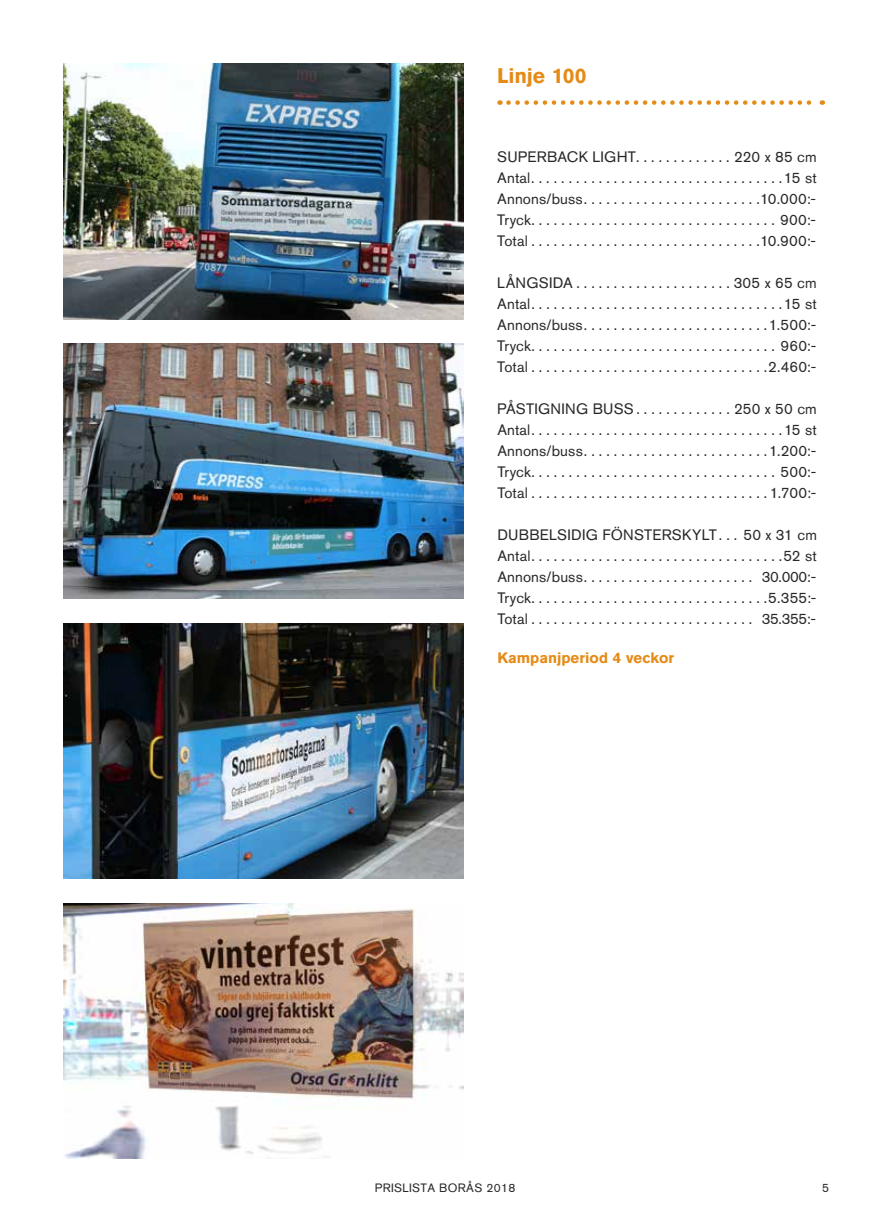
<style>
.page{position:relative;width:893px;height:1221px;background:#fff}
.page>*{position:absolute;margin:0;border:0;box-sizing:border-box;transform-origin:0 0}
.t1{font:700 21px "Akzidenz Grotesk BE";letter-spacing:-.01em;color:#e58b17}
.t2{font:15px/21px "Akzidenz Grotesk BE";letter-spacing:.01em;color:#282828;text-align:justify}
.t3{font:700 15px "Akzidenz Grotesk BE";color:#e58b17}
.t4{font:12px "Akzidenz Grotesk BE";letter-spacing:.03em;color:#282828}
</style>
<div class="page">
<svg style="left:508px;top:100px;width:315px;height:5px"></svg>
<img style="left:64px;top:903px;width:399px;height:255px">
<img style="left:64px;top:343px;width:399px;height:256px">
<img style="left:64px;top:623px;width:399px;height:255px">
<img style="left:64px;top:64px;width:399px;height:255px">
<h1 class="t1" style="left:497px;top:64px;width:91px">Linje 100</h1>
<p class="t2" style="left:497px;top:146px;width:321px">SUPERBACK LIGHT . . . . . . . . . . . . 220 x 85 cm Antal . . . . . . . . . . . . . . . . . . . . .............15 st Annons/buss . . . . . . . . . . . . . . . . . . . . . . . 10.000:- Tryck . . . . . . . . . . . . . . . . . . . . . . . . . . . . . . . . . 900:- Total . . . . . . . . . . . . . . . . . . . . . . . . . . . . . . 10.900:-</p>
<p class="t2" style="left:497px;top:272px;width:321px">LÅNGSIDA . . . . . . . . . . . . . . . . . . . . 305 x 65 cm Antal . . . . . . . . . . . . . . . . . . . . .............15 st Annons/buss . . . . . . . . . . . . . . . . . . . . . . . . 1.500:- Tryck . . . . . . . . . . . . . . . . . . . . . . . . . . . . . . . . . 960:- Total . . . . . . . . . . . . . . . . . . . . . . . . . . . . . . . 2.460:-</p>
<p class="t2" style="left:497px;top:398px;width:321px">PÅSTIGNING BUSS . . . . . . . . . . . . 250 x 50 cm Antal . . . . . . . . . . . . . . . . . . . . .............15 st Annons/buss . . . . . . . . . . . . . . . . . . . . . . . . 1.200:- Tryck . . . . . . . . . . . . . . . . . . . . . . . . . . . . . . . . . 500:- Total . . . . . . . . . . . . . . . . . . . . . . . . . . . . . . . 1.700:-</p>
<p class="t2" style="left:497px;top:524px;width:321px">DUBBELSIDIG FÖNSTERSKYLT . . . 50 x 31 cm Antal . . . . . . . . . . . . . . . . . . . . .............52 st Annons/buss . . . . . . . . . . . . . . . . . . . . . . . 30 .000:- Tryck . . . . . . . . . . . . . . . . . . . . . . . . . . . . . . . 5.355:- Total . . . . . . . . . . . . . . . . . . . . . . . . . . . . . . 35 .355:-</p>
<p class="t3" style="left:497px;top:649px;width:178px">Kampanjperiod 4 veckor</p>
<p class="t4" style="left:375px;top:1180px;width:142px">PRISLISTA BORÅS 2018</p>
<p class="t4" style="left:822px;top:1180px;width:8px">5</p>
</div>
